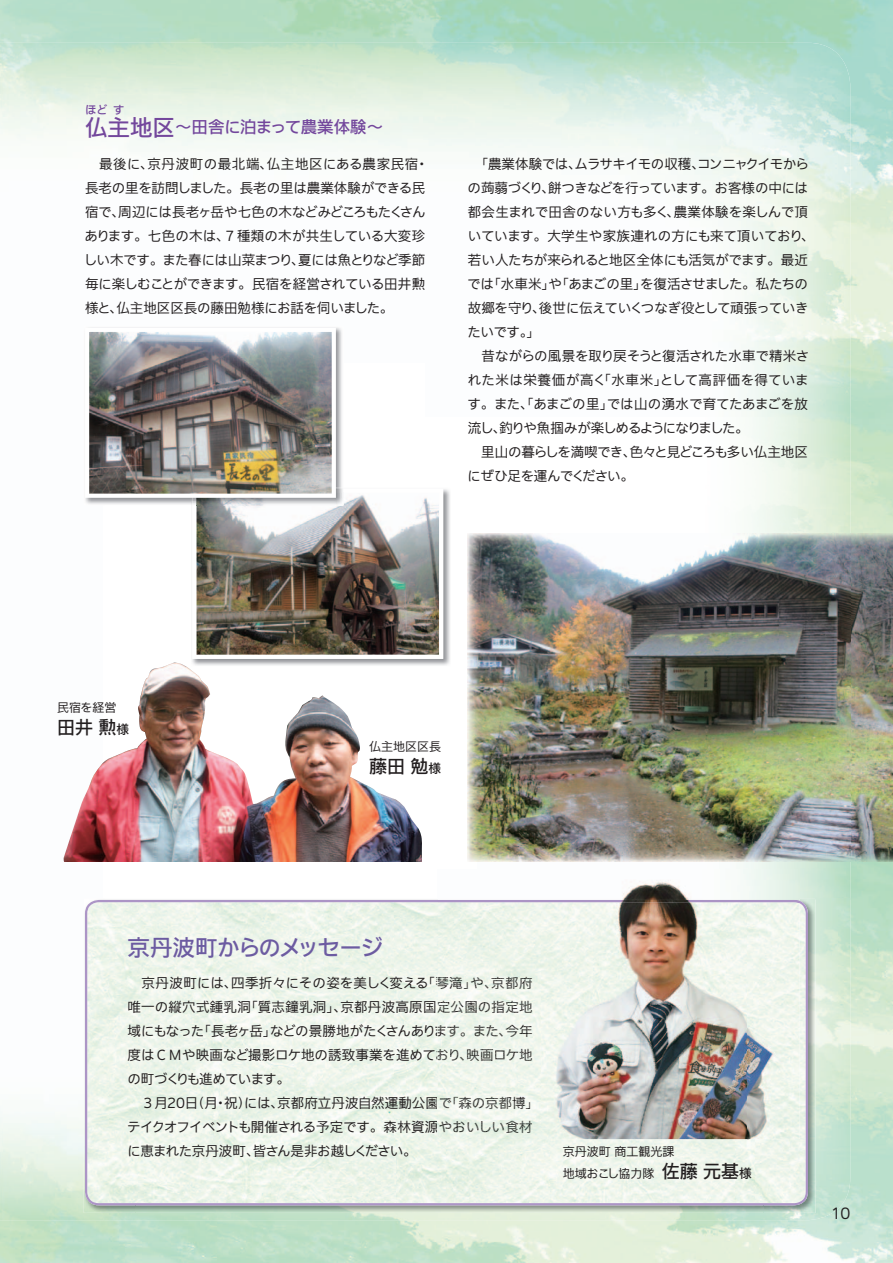
<style>
.page{position:relative;width:893px;height:1263px;background:#fff}
.page>*{position:absolute;margin:0;border:0;box-sizing:border-box;transform-origin:0 0}
.t1{font:22.5px "Iwa UCDA Goth Std Md 90 msp RKSJ H";letter-spacing:-.06em;color:#6c5ba1}
.t2{font:22.5px "Iwa UCDA Goth Std Md 90 msp RKSJ H";color:#73479c}
.t3{font:18px "Iwa UCDA Goth Std Md 90 msp RKSJ H";color:#231f20}
.t4{font:16.5px "Iwa UCDA Goth Std Md 90 msp RKSJ H";letter-spacing:-.025em;color:#73479c}
.t5{font:15px "Iwa UCDA Goth Std R2 90 msp RKSJ H";color:#231f20}
.t6{font:13.5px/24px "Iwa UCDA Goth Std R2 90 msp RKSJ H";letter-spacing:-.015em;color:#231f20}
.t7{font:13.5px "Iwa UCDA Goth Std R2 90 msp RKSJ H";color:#1d1d1b}
.t8{font:12px/21.8px "Iwa UCDA Goth Std R2 90 msp RKSJ H";color:#231f20}
.t9{font:11.25px "Iwa UCDA Goth Std Md 90 msp RKSJ H";color:#73479c}
.s1{font-size:22.5px}
.s2{font-size:12.6px}
.s3{color:#1d1d1b}
.s4{color:#1f1d1c}
.s5{color:#221e1f}
.s6{color:#1e1d1c}
.s7{color:#1a1c1a}
.s8{color:#211e1e}
.s9{color:#1c1d1b}
.s10{color:#211e1f}
.s11{color:#171b19}
.s12{font-family:"Iwa UCDA Goth Std Md 90 msp RKSJ H";font-size:18px}
.s13{font-family:"Iwa UCDA Goth Std Md 90 msp RKSJ H";font-size:12.6px}
</style>
<div class="page">
<img style="left:0;top:0;width:893px;height:1263px">
<img style="left:0;top:43px;width:424px;height:320px">
<img style="left:424px;top:43px;width:426px;height:535px">
<img style="left:0;top:363px;width:104px;height:857px">
<img style="left:104px;top:659px;width:107px;height:240px">
<img style="left:425px;top:578px;width:52px;height:321px">
<img style="left:211px;top:666px;width:214px;height:233px">
<img style="left:477px;top:861px;width:373px;height:38px">
<img style="left:798px;top:899px;width:52px;height:321px">
<img style="left:104px;top:1213px;width:694px;height:7px">
<img style="left:84px;top:899px;width:354px;height:51px">
<img style="left:764px;top:899px;width:51px;height:314px">
<img style="left:84px;top:950px;width:51px;height:263px">
<img style="left:135px;top:1205px;width:629px;height:8px">
<svg style="left:85px;top:900px;width:723px;height:305px;fill:#edf5eb"></svg>
<img style="left:468px;top:534px;width:425px;height:327px">
<img style="left:191px;top:487px;width:260px;height:179px">
<img style="left:85px;top:328px;width:358px;height:331px">
<img style="left:62px;top:662px;width:362px;height:199px">
<img style="left:438px;top:869px;width:361px;height:270px">
<p class="t9" style="left:85px;top:106px;width:24px">ほど</p>
<p class="t9" style="left:113px;top:106px;width:13px">す</p>
<h1 class="t2" style="left:85px;top:119px;width:46px">仏主</h1>
<p class="t4" style="left:130px;top:121px;width:255px"><span class="s1">地区</span>～田舎に泊まって農業体験～</p>
<p class="t6" style="left:84px;top:154px;width:346px">　最後に、京丹波町の最北端、仏主地区にある農家民宿・長老の里を訪問しました。長老の里は農業体験ができる民宿で、周辺には長老ヶ岳や七色の木などみどころもたくさんあります。七色の木は、７種類の木が共生している大変珍しい木です。また春には山菜まつり、夏には魚とりなど季節毎に楽しむことができます。民宿を経営されている田井勲様と、仏主地区区長の藤田勉様にお話を伺いました。</p>
<p class="t6" style="left:467px;top:154px;width:349px;text-indent:8px">「農業体験では、ムラサキイモの収穫、コンニャクイモからの蒟蒻づくり、餅つきなどを行っています。お客様の中には都会生まれで田舎のない方も多く、農業体験を楽しんで頂いています。大学生や家族連れの方にも来て頂いており、若い人たちが来られると地区全体にも活気がでます。最近では「水車米」や「あまごの里」を復活させました。私たちの故郷を守り、後世に伝えていくつなぎ役として頑張っていきたいです。」<br>　昔ながらの風景を取り戻そうと復活された水車で精米された米は栄養価が高く「水車米」として高評価を得ています。また、「あまごの里」では山の湧水で育てたあまごを放流し、釣りや魚掴みが楽しめるようになりました。<br>　里山の暮らしを満喫でき、色々と見どころも多い仏主地区にぜひ足を運んでください。</p>
<p class="t8" style="left:57px;top:698px;width:61px">民宿を経営</p>
<h2 class="t3" style="left:57px;top:720px;width:73px">田井 勲<span class="s2">様</span></h2>
<p class="t8" style="left:369px;top:737px;width:73px">仏主地区区長</p>
<h2 class="t3" style="left:369px;top:759px;width:73px">藤田 勉<span class="s2">様</span></h2>
<h1 class="t1" style="left:128px;top:939px;width:257px">京丹波町からのメッセージ</h1>
<p class="t6" style="left:127px;top:973px;width:413px">　京丹波町には、四季折々にその姿を美しく変える「<span class="s3">琴滝」や</span><span class="s4">、京</span><span class="s3">都府</span>唯一の縦穴式鍾乳洞「質志鐘乳洞」、京都丹波高原国<span class="s5">定公園の</span><span class="s3">指定</span><span class="s6">地</span>域にもなった「長老ヶ岳」などの景勝地がたくさんあり<br>度はＣＭや映画など撮影ロケ地の誘致事業を進めて<span class="s7">お</span><span class="s6">り、映画</span><span class="s4">ロケ</span><span class="s8">地</span>の町づくりも進めています。<br>　３月20日（月・祝）には、京都府立丹波自然運動公園<span class="s7">で「</span><span class="s9">森の</span><span class="s3">京都</span><span class="s10">博」</span>テイクオフイベントも開催される予定です。森林資源<span class="s5">やお</span><span class="s11">いし</span><span class="s8">い食</span><span class="s3">材</span>に恵まれた京丹波町、皆さん是非お越しください。</p>
<p class="t7" style="left:434px;top:1026px;width:100px"><span class="s9">ま</span><span class="s5">す。</span>また、今<span class="s8">年</span></p>
<p class="t8" style="left:563px;top:1142px;width:190px">京丹波町 商工観光課<br>地域おこし協力隊 <span class="s12">佐藤 元基</span><span class="s13">様</span></p>
<p class="t5" style="left:831px;top:1207px;width:21px">10</p>
</div>
